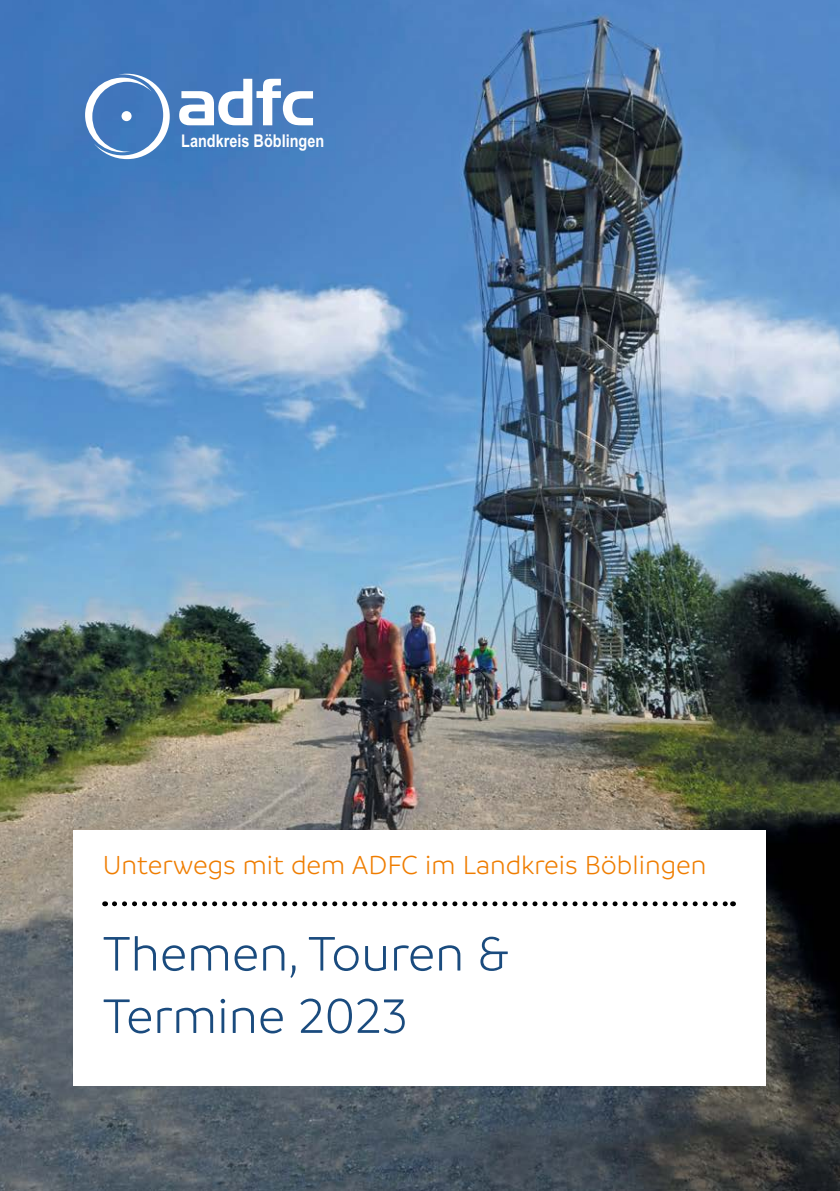
<style>
.page{position:relative;width:840px;height:1191px;background:#fff}
.page>*{position:absolute;margin:0;border:0;box-sizing:border-box;transform-origin:0 0}
.t1{font:300 52px/62.4px "Branding";color:#1a4b7e}
.t2{font:300 28px "Branding";color:#ef7d00}
.t3{font:700 17.6px "Arial Narrow";color:#fff}
</style>
<div class="page">
<img style="left:0;top:0;width:839px;height:1191px">
<div style="left:74px;top:830px;width:691px;height:255px;background:#fff"></div>
<svg style="left:114px;top:901px;width:619px;height:5px"></svg>
<svg style="left:179px;top:79px;width:134px;height:46px"></svg>
<svg style="left:85px;top:74px;width:85px;height:85px"></svg>
<div style="left:121px;top:111px;width:10px;height:10px;background:#fff;border-radius:50%"></div>
<p class="t3" style="left:181px;top:130px;width:144px">Landkreis Böblingen</p>
<p class="t2" style="left:103px;top:850px;width:605px">Unterwegs mit dem ADFC im Landkreis Böblingen</p>
<p class="t1" style="left:103px;top:923px;width:408px">Themen, Touren &amp;<br>Termine 2023</p>
</div>
